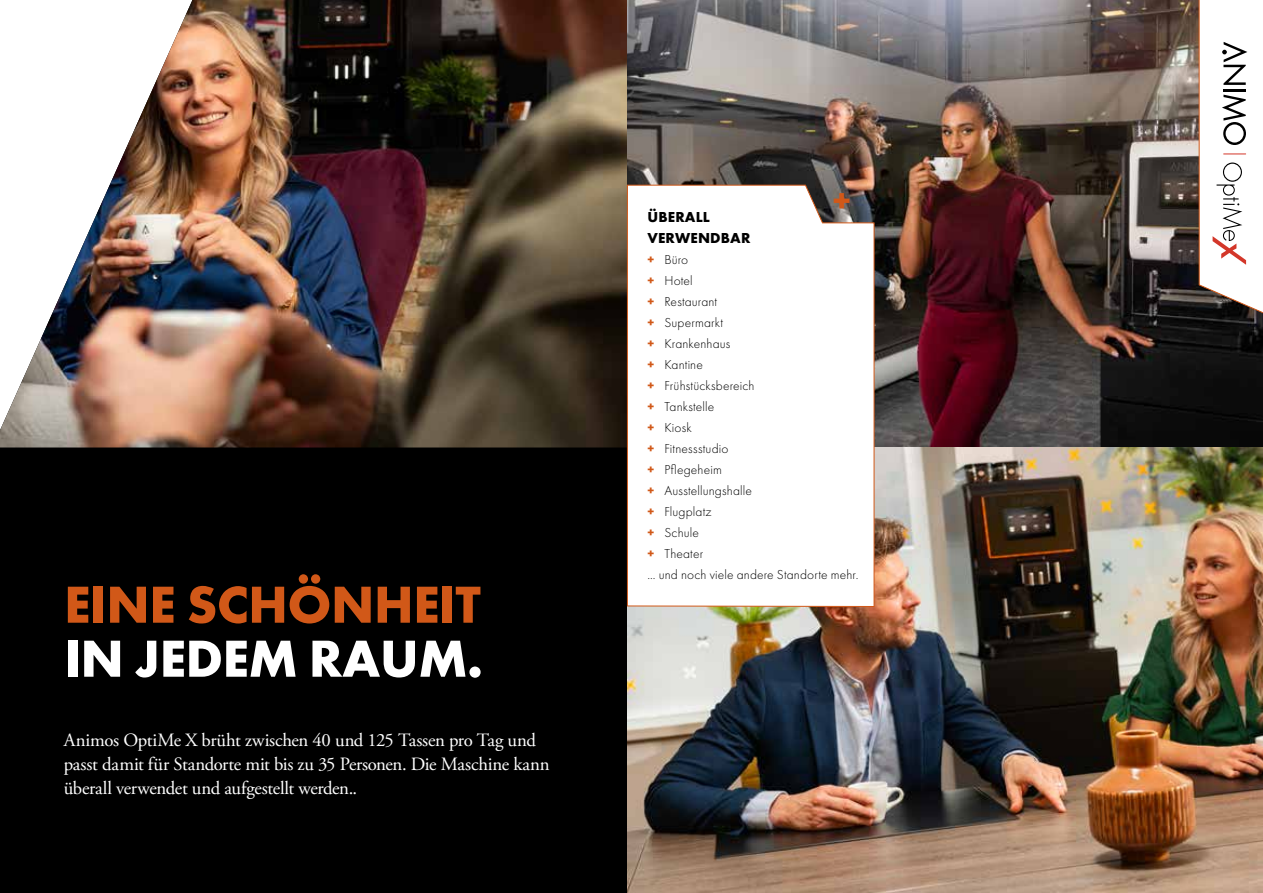
<style>
.page{position:relative;width:1263px;height:893px;background:#fff}
.page>*{position:absolute;margin:0;border:0;box-sizing:border-box;transform-origin:0 0}
.t1{font:700 54px "Futura PT";letter-spacing:-.01em;color:#d15818}
.t2{font:700 54px "Futura PT";letter-spacing:-.01em;color:#fff}
.t3{font:700 36px "Futura PT";color:#d15818}
.t4{font:18.75px/24px "Adobe Garamond Pro";letter-spacing:-.015em;color:#fff}
.t5{font:700 15px "Futura PT";letter-spacing:.01em;color:#000}
.t6{font:300 13.5px/21px "Futura PT";letter-spacing:.01em;color:#000}
.s1{font-weight:700;color:#d15818}
</style>
<div class="page">
<div style="left:0;top:447px;width:627px;height:446px;background:#000"></div>
<img style="left:0;top:0;width:627px;height:447px">
<img style="left:627px;top:446px;width:636px;height:447px">
<img style="left:627px;top:0;width:636px;height:446px">
<svg style="left:627px;top:185px;width:247px;height:422px"></svg>
<svg style="left:1199px;top:0;width:64px;height:319px"></svg>
<h1 class="t1" style="left:64px;top:570px;width:418px">EINE SCHÖNHEIT</h1>
<h1 class="t2" style="left:64px;top:624px;width:421px">IN JEDEM RAUM.</h1>
<h3 class="t4" style="left:64px;top:729px;width:487px">Animos OptiMe X brüht zwischen 40 und 125 Tassen pro Tag und passt damit für Standorte mit bis zu 35 Personen. Die Maschine kann überall verwendet und aufgestellt werden..</h3>
<p class="t5" style="left:647px;top:207px;width:64px">ÜBERALL</p>
<h2 class="t3" style="left:833px;top:178px;width:19px">+</h2>
<p class="t5" style="left:647px;top:228px;width:104px">VERWENDBAR</p>
<p class="t6" style="left:647px;top:249px;width:213px"><span class="s1">+</span> Büro<br><span class="s1">+</span> Hotel<br><span class="s1">+</span> Restaurant<br><span class="s1">+</span> Supermarkt<br><span class="s1">+</span> Krankenhaus<br><span class="s1">+</span> Kantine<br><span class="s1">+</span> Frühstücksbereich<br><span class="s1">+</span> Tankstelle<br><span class="s1">+</span> Kiosk<br><span class="s1">+</span> Fitnessstudio<br><span class="s1">+</span> Pflegeheim<br><span class="s1">+</span> Ausstellungshalle<br><span class="s1">+</span> Flugplatz<br><span class="s1">+</span> Schule<br><span class="s1">+</span> Theater<br>... und noch viele andere Standorte mehr.</p>
</div>
